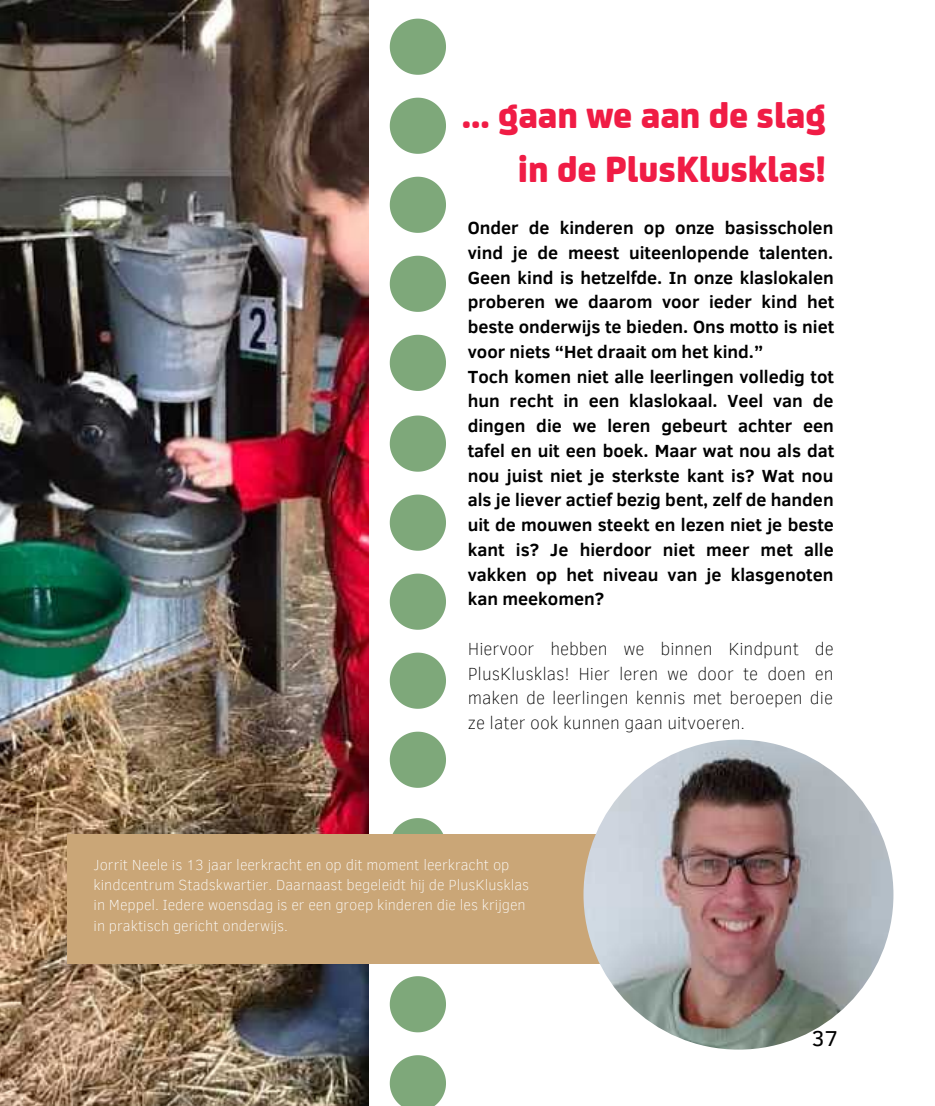
<style>
.page{position:relative;width:935px;height:1106px;background:#fff}
.page>*{position:absolute;margin:0;border:0;box-sizing:border-box;transform-origin:0 0}
.t1{font:800 38.55px/53.7px "FS Joey";color:#f01c45;text-align:right}
.t2{font:22.2px "Clear Sans";color:#000}
.t3{font:700 18px/24.8px "Clear Sans";color:#000}
.t4{font:100 18px/24.8px "Clear Sans";color:#000;text-align:justify}
.t5{font:100 15px/20.2px "Clear Sans";color:#fff}
</style>
<div class="page">
<img style="left:0;top:0;width:368px;height:1106px">
<svg style="left:390px;top:415px;width:56px;height:373px"></svg>
<svg style="left:390px;top:818px;width:56px;height:288px"></svg>
<svg style="left:390px;top:19px;width:56px;height:372px"></svg>
<div style="left:67px;top:835px;width:570px;height:129px;background:#caa677"></div>
<img style="left:583px;top:740px;width:310px;height:310px;border-radius:50%">
<h1 class="t1" style="left:462px;top:90px;width:365px">... gaan we aan de slag in de PlusKlusklas!</h1>
<p class="t3" style="left:468px;top:214px;width:368px">Onder de kinderen op onze basisscholen vind je de meest uiteenlopende talenten.<br>Geen kind is hetzelfde. In onze klaslokalen proberen we daarom voor ieder kind het beste onderwijs te bieden. Ons motto is niet voor niets “Het draait om het kind.”<br>Toch komen niet alle leerlingen volledig tot hun recht in een klaslokaal. Veel van de dingen die we leren gebeurt achter een tafel en uit een boek. Maar wat nou als dat nou juist niet je sterkste kant is? Wat nou als je liever actief bezig bent, zelf de handen uit de mouwen steekt en lezen niet je beste kant is? Je hierdoor niet meer met alle vakken op het niveau van je klasgenoten kan meekomen?</p>
<p class="t4" style="left:468px;top:635px;width:367px">Hiervoor hebben we binnen Kindpunt de PlusKlusklas! Hier leren we door te doen en maken de leerlingen kennis met beroepen die ze later ook kunnen gaan uitvoeren.</p>
<p class="t5" style="left:94px;top:854px;width:437px">Jorrit Neele is 13 jaar leerkracht en op dit moment leerkracht op kindcentrum Stadskwartier. Daarnaast begeleidt hij de PlusKlusklas in Meppel. Iedere woensdag is er een groep kinderen die les krijgen in praktisch gericht onderwijs.</p>
<p class="t2" style="left:812px;top:1021px;width:28px">37</p>
</div>
